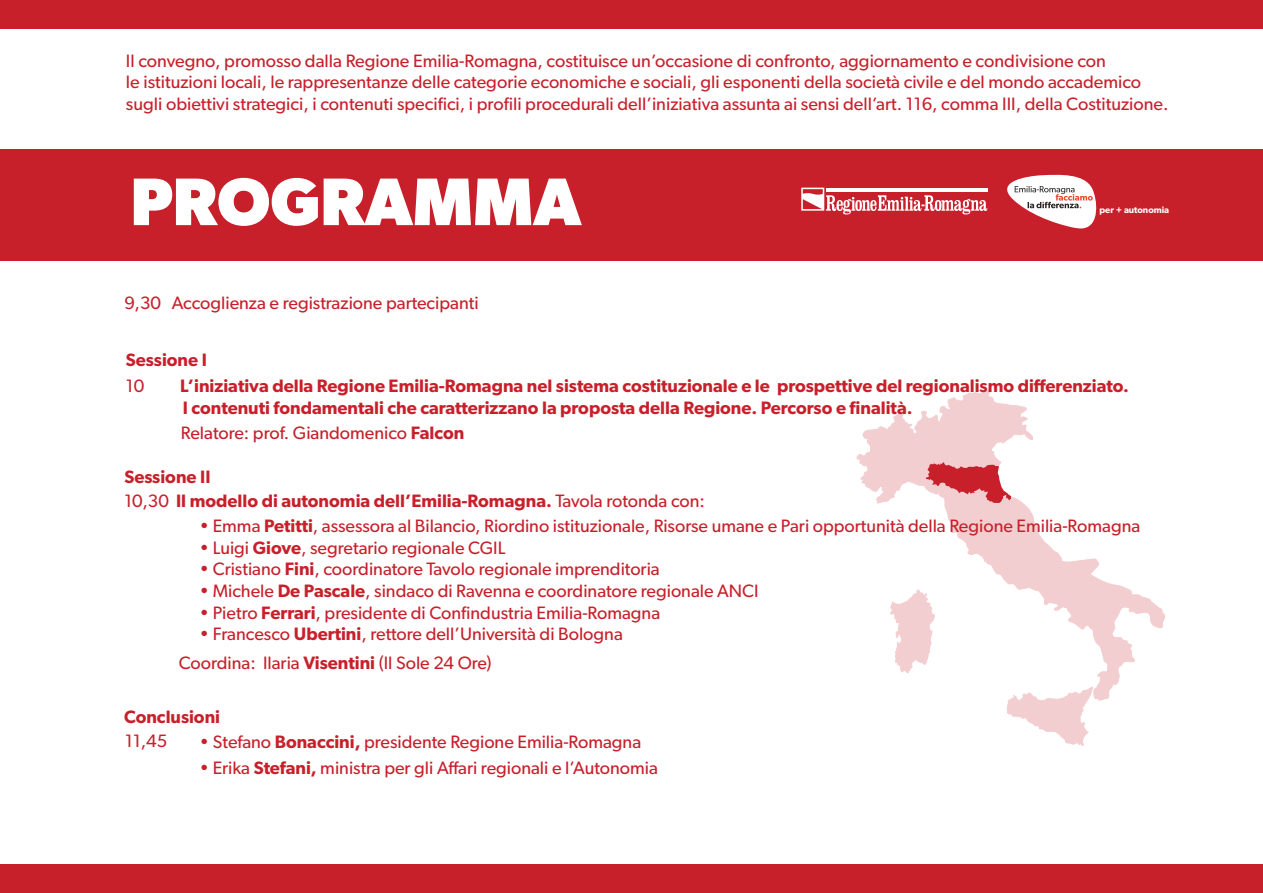
<style>
.page{position:relative;width:1263px;height:893px;background:#fff}
.page>*{position:absolute;margin:0;border:0;box-sizing:border-box;transform-origin:0 0}
.t1{font:700 67.5px "Gibson";color:#fff}
.t2{font:18px/21.6px "Gibson";color:#c8202b}
.t3{font:600 18px/21.6px "Gibson";color:#c8202b}
.t4{font:600 9.15px "Gibson";color:#fff}
.s1{font-weight:600}
.s2{font-weight:400}
</style>
<div class="page">
<div style="left:0;top:149px;width:1263px;height:111px;background:#c8202b"></div>
<div style="left:0;top:864px;width:1263px;height:29px;background:#c8202b"></div>
<div style="left:0;top:0;width:1263px;height:28px;background:#c8202b"></div>
<svg style="left:856px;top:390px;width:309px;height:311px"></svg>
<svg style="left:1007px;top:686px;width:86px;height:60px"></svg>
<svg style="left:890px;top:589px;width:45px;height:84px"></svg>
<svg style="left:926px;top:462px;width:85px;height:42px;background:#de7b81"></svg>
<svg style="left:801px;top:188px;width:186px;height:26px"></svg>
<svg style="left:1007px;top:175px;width:89px;height:53px"></svg>
<p class="t2" style="left:126px;top:49px;width:1044px">Il convegno, promosso dalla Regione Emilia-Romagna, costituisce un’occasione di confronto, aggiornamento e condivisione con<br>le istituzioni locali, le rappresentanze delle categorie economiche e sociali, gli esponenti della società civile e del mondo accademico sugli obiettivi strategici, i contenuti specifici, i profili procedurali dell’iniziativa assunta ai sensi dell’art. 116, comma III, della Costituzione.</p>
<h1 class="t1" style="left:130px;top:162px;width:452px">PROGRAMMA</h1>
<p class="t2" style="left:124px;top:291px;width:356px">9,30 Accoglienza e registrazione partecipanti</p>
<p class="t3" style="left:126px;top:348px;width:82px">Sessione I</p>
<p class="t4" style="left:1099px;top:204px;width:71px">per + autonomia</p>
<p class="t2" style="left:126px;top:375px;width:20px">10</p>
<p class="t3" style="left:180px;top:375px;width:950px">L’iniziativa della Regione Emilia-Romagna nel sistema costituzionale e le prospettive del regionalismo differenziato.<br>I contenuti fondamentali che caratterizzano la proposta della Regione. Percorso e finalità.</p>
<p class="t2" style="left:181px;top:422px;width:285px">Relatore: prof. Giandomenico <span class="s1">Falcon</span></p>
<p class="t3" style="left:124px;top:465px;width:88px">Sessione II</p>
<p class="t3" style="left:124px;top:489px;width:582px"><span class="s2">10,30</span> Il modello di autonomia dell’Emilia-Romagna. <span class="s2">Tavola rotonda con:</span></p>
<p class="t2" style="left:199px;top:515px;width:942px">• Emma <span class="s1">Petitti</span>, assessora al Bilancio, Riordino istituzionale, Risorse umane e Pari opportunità della Regione Emilia-Romagna</p>
<p class="t2" style="left:199px;top:537px;width:307px">• Luigi <span class="s1">Giove</span>, segretario regionale CGIL</p>
<p class="t2" style="left:199px;top:558px;width:462px">• Cristiano <span class="s1">Fini</span>, coordinatore Tavolo regionale imprenditoria</p>
<p class="t2" style="left:199px;top:580px;width:561px">• Michele <span class="s1">De Pascale</span>, sindaco di Ravenna e coordinatore regionale ANCI</p>
<p class="t2" style="left:199px;top:601px;width:462px">• Pietro <span class="s1">Ferrari</span>, presidente di Confindustria Emilia-Romagna</p>
<p class="t2" style="left:199px;top:623px;width:425px">• Francesco <span class="s1">Ubertini</span>, rettore dell’Università di Bologna</p>
<p class="t2" style="left:179px;top:652px;width:314px">Coordina: Ilaria <span class="s1">Visentini</span> (Il Sole 24 Ore)</p>
<p class="t3" style="left:124px;top:705px;width:97px">Conclusioni</p>
<p class="t2" style="left:125px;top:730px;width:44px">11,45</p>
<p class="t2" style="left:200px;top:731px;width:443px">• Stefano <span class="s1">Bonaccini,</span> presidente Regione Emilia-Romagna</p>
<p class="t2" style="left:199px;top:757px;width:460px">• Erika <span class="s1">Stefani,</span> ministra per gli Affari regionali e l’Autonomia</p>
</div>
